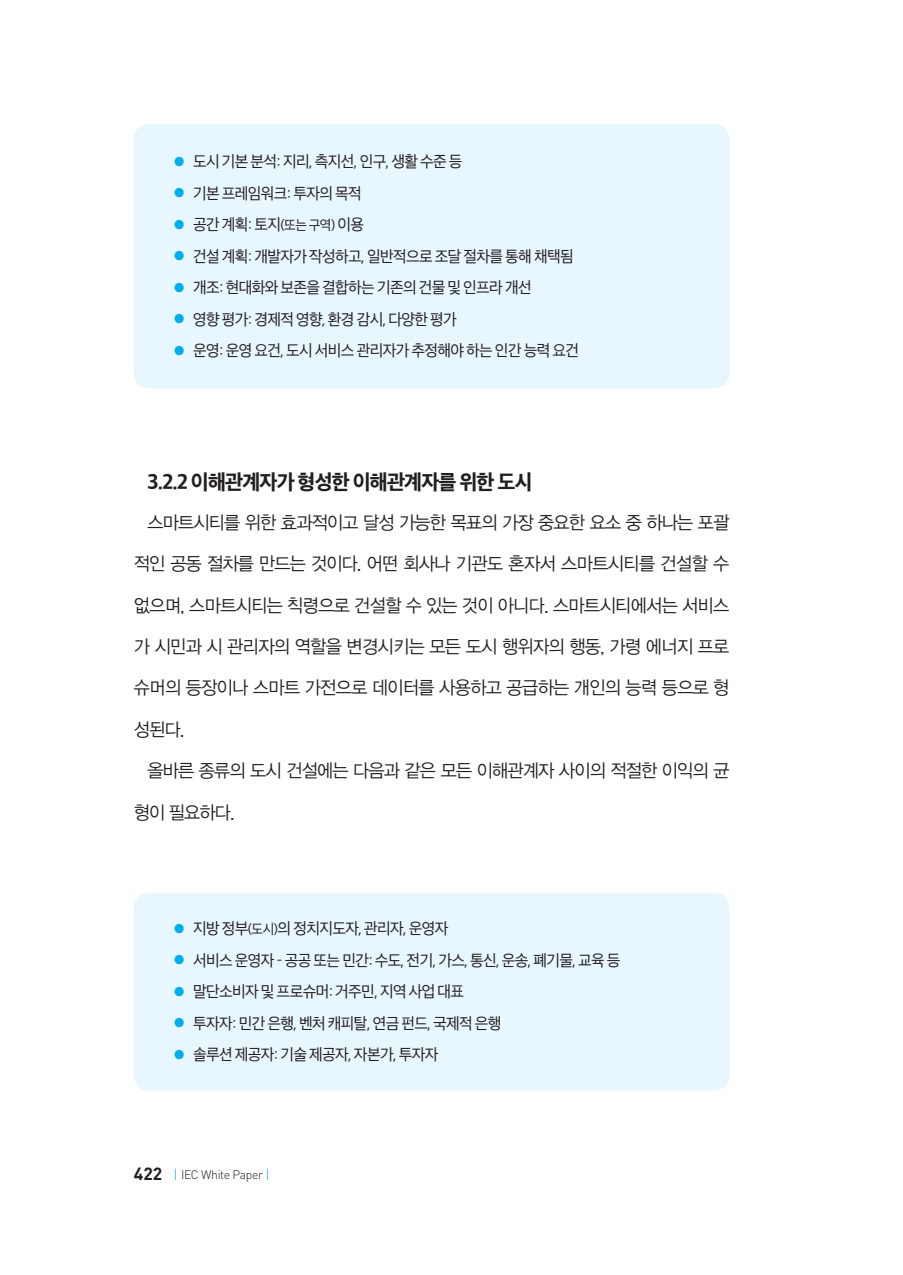
<style>
.page{position:relative;width:903px;height:1275px;background:#fff}
.page>*{position:absolute;margin:0;border:0;box-sizing:border-box;transform-origin:0 0}
.소소제{font:20.12px "SD Gothic Neo 1 OTFEB";letter-spacing:-.04em;color:#231f20}
.본문-윤고딕{font:18.38px "YDVYGO12";letter-spacing:-.03em;color:#231f20;scale:.95 1}
.박스내용{font:15.4px "SD Gothic Neo 1 OTFR";letter-spacing:-.04em;color:#231f20;scale:.96 1}
.t1{font:300 12.25px "DIN";letter-spacing:-.03em;color:#231f20}
.s1{font-size:13.12px;color:#00aeef}
.s2{font-size:13.47px}
.s3{font-weight:700;font-size:17.5px}
.s4{font-family:"YDVYGO12";font-weight:400;color:#00aeef}
</style>
<div class="page">
<div style="left:134px;top:124px;width:595px;height:264px;background:#e8f6fd;border-radius:15px"></div>
<div style="left:134px;top:893px;width:595px;height:197px;background:#e8f6fd;border-radius:15px"></div>
<p class="박스내용" style="left:174px;top:154px;width:302px"><span class="s1">●</span> 도시 기본 분석: 지리, 측지선, 인구, 생활 수준 등</p>
<p class="박스내용" style="left:174px;top:186px;width:198px"><span class="s1">●</span> 기본 프레임워크: 투자의 목적</p>
<p class="박스내용" style="left:174px;top:217px;width:200px"><span class="s1">●</span> 공간 계획: 토지<span class="s2">(또는 구역)</span> 이용</p>
<p class="박스내용" style="left:174px;top:249px;width:418px"><span class="s1">●</span> 건설 계획: 개발자가 작성하고, 일반적으로 조달 절차를 통해 채택됨</p>
<p class="박스내용" style="left:174px;top:280px;width:374px"><span class="s1">●</span> 개조: 현대화와 보존을 결합하는 기존의 건물 및 인프라 개선</p>
<p class="박스내용" style="left:174px;top:312px;width:296px"><span class="s1">●</span> 영향 평가: 경제적 영향, 환경 감시, 다양한 평가</p>
<p class="박스내용" style="left:174px;top:343px;width:424px"><span class="s1">●</span> 운영: 운영 요건, 도시 서비스 관리자가 추정해야 하는 인간 능력 요건</p>
<p class="소소제" style="left:147px;top:471px;width:387px">3.2.2 이해관계자가 형성한 이해관계자를 위한 도시</p>
<p class="본문-윤고딕" style="left:147px;top:511px;width:614px">스마트시티를 위한 효과적이고 달성 가능한 목표의 가장 중요한 요소 중 하나는 포괄</p>
<p class="본문-윤고딕" style="left:134px;top:553px;width:628px">적인 공동 절차를 만드는 것이다. 어떤 회사나 기관도 혼자서 스마트시티를 건설할 수</p>
<p class="본문-윤고딕" style="left:134px;top:594px;width:628px">없으며, 스마트시티는 칙령으로 건설할 수 있는 것이 아니다. 스마트시티에서는 서비스</p>
<p class="본문-윤고딕" style="left:134px;top:636px;width:628px">가 시민과 시 관리자의 역할을 변경시키는 모든 도시 행위자의 행동, 가령 에너지 프로</p>
<p class="본문-윤고딕" style="left:134px;top:677px;width:628px">슈머의 등장이나 스마트 가전으로 데이터를 사용하고 공급하는 개인의 능력 등으로 형</p>
<p class="본문-윤고딕" style="left:134px;top:719px;width:55px">성된다.</p>
<p class="본문-윤고딕" style="left:147px;top:760px;width:614px">올바른 종류의 도시 건설에는 다음과 같은 모든 이해관계자 사이의 적절한 이익의 균</p>
<p class="본문-윤고딕" style="left:134px;top:802px;width:108px">형이 필요하다.</p>
<p class="박스내용" style="left:174px;top:921px;width:288px"><span class="s1">●</span> 지방 정부<span class="s2">(도시)</span>의 정치지도자, 관리자, 운영자</p>
<p class="박스내용" style="left:174px;top:952px;width:467px"><span class="s1">●</span> 서비스 운영자 – 공공 또는 민간: 수도, 전기, 가스, 통신, 운송, 폐기물, 교육 등</p>
<p class="박스내용" style="left:174px;top:984px;width:304px"><span class="s1">●</span> 말단소비자 및 프로슈머: 거주민, 지역 사업 대표</p>
<p class="박스내용" style="left:174px;top:1015px;width:343px"><span class="s1">●</span> 투자자: 민간 은행, 벤처 캐피탈, 연금 펀드, 국제적 은행</p>
<p class="박스내용" style="left:174px;top:1047px;width:277px"><span class="s1">●</span> 솔루션 제공자: 기술 제공자, 자본가, 투자자</p>
<p class="t1" style="left:134px;top:1166px;width:137px"><span class="s3">422</span> <span class="s4">|</span> IEC White Paper <span class="s4">|</span></p>
</div>
